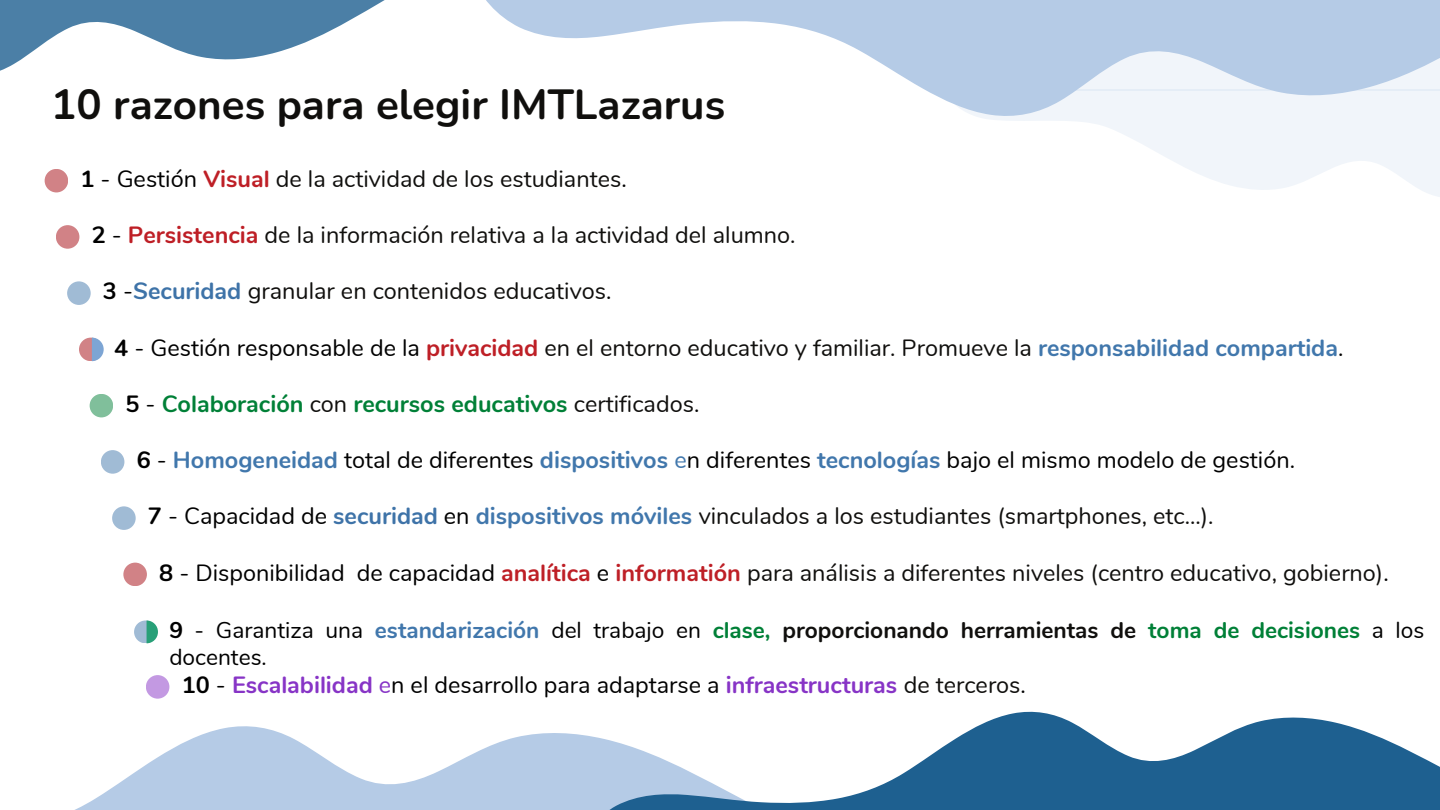
<style>
.page{position:relative;width:1440px;height:810px;background:#fff}
.page>*{position:absolute;margin:0;border:0;box-sizing:border-box;transform-origin:0 0}
.t1{font:700 42.15px "Nunito";color:#100f0d}
.t2{font:23.4px "Nunito";color:#100f0d}
.t3{font:23.4px "Nunito";color:#000}
.t4{font:700 23.4px "Nunito";color:#008037}
.t5{font:22.8px/27.3px "Nunito";color:#000}
.s1{font-weight:700;color:#000}
.s2{color:#000}
.s3{font-weight:700;color:#be1f26}
.s4{font-weight:700;color:#3e73a8}
.s5{font-weight:700;color:#4177ac}
.s6{font-weight:400;color:#000}
.s7{font-weight:400;color:#100f0d}
.s8{font-weight:700}
.s9{color:#4177ac}
.s10{font-weight:700;color:#008037}
.s11{font-weight:700;color:#100f0d}
.s12{font-weight:700;color:#8734c6}
.s13{color:#8734c6}
.s14{color:#100f0d}
</style>
<div class="page">
<svg style="left:75px;top:726px;width:483px;height:84px;fill:#b5cbe6"></svg>
<svg style="left:558px;top:711px;width:882px;height:99px"></svg>
<svg style="left:0;top:0;width:385px;height:71px;fill:#4b7fa6"></svg>
<svg style="left:1117px;top:131px;width:323px;height:66px;fill:#f1f5fa"></svg>
<svg style="left:486px;top:0;width:954px;height:131px"></svg>
<svg style="left:134px;top:621px;width:23px;height:22px"></svg>
<svg style="left:147px;top:620px;width:10px;height:23px"></svg>
<div style="left:79px;top:338px;width:24px;height:23px;background:#d18286;border-radius:50%"></div>
<svg style="left:92px;top:338px;width:11px;height:23px"></svg>
<div style="left:45px;top:169px;width:23px;height:23px;background:#d18286;border-radius:50%"></div>
<div style="left:56px;top:225px;width:23px;height:24px;background:#d18286;border-radius:50%"></div>
<div style="left:67px;top:281px;width:24px;height:24px;background:#a0bbd5;border-radius:50%"></div>
<div style="left:90px;top:394px;width:23px;height:23px;background:#80bf9b;border-radius:50%"></div>
<div style="left:101px;top:450px;width:23px;height:24px;background:#a0bbd5;border-radius:50%"></div>
<div style="left:146px;top:675px;width:23px;height:24px;background:#c399e2;border-radius:50%"></div>
<div style="left:112px;top:506px;width:24px;height:24px;background:#a0bbd5;border-radius:50%"></div>
<div style="left:123px;top:563px;width:24px;height:23px;background:#d18286;border-radius:50%"></div>
<p class="t1" style="left:51px;top:76px;width:675px">10 razones para elegir IMTLazarus</p>
<p class="t2" style="left:80px;top:163px;width:548px"><span class="s1">1</span> <span class="s2">- Gestión</span> <span class="s3">Visual</span> de la actividad de los estudiantes<span class="s2">.</span></p>
<h1 class="t2" style="left:92px;top:219px;width:705px"><span class="s1">2</span> <span class="s2">-</span> <span class="s3">Persistencia</span> de la información relativa a la actividad del alumno.</h1>
<p class="t2" style="left:103px;top:276px;width:510px"><span class="s1">3</span> <span class="s2">-</span><span class="s4">Securidad</span> granular en contenidos educativos<span class="s2">.</span></p>
<p class="t2" style="left:114px;top:332px;width:1231px"><span class="s1">4</span> <span class="s2">- Gestión responsable de la</span> <span class="s3">privacidad</span> en el entorno educativo y familiar. Promueve la <span class="s5">responsabilidad compartida</span><span class="s2">.</span></p>
<p class="t4" style="left:125px;top:388px;width:575px"><span class="s2">5</span> <span class="s6">-</span> Colaboración <span class="s7">con</span> recursos educativos <span class="s7">certificados</span><span class="s6">.</span></p>
<p class="t3" style="left:137px;top:444px;width:1160px"><span class="s8">6</span> - <span class="s5">Homogeneidad</span> total de diferentes <span class="s5">dispositivos</span> <span class="s9">e</span>n diferentes <span class="s5">tecnologías</span> bajo el mismo modelo de gestión.</p>
<p class="t2" style="left:148px;top:501px;width:1067px"><span class="s1">7</span> <span class="s2">- Capacidad de</span> <span class="s4">securidad</span> <span class="s2">en</span> <span class="s5">dispositivos móviles</span> vinculados a los estudiantes (smartphones, etc...).</p>
<p class="t2" style="left:159px;top:557px;width:1231px"><span class="s1">8</span> <span class="s2">- Disponibilidad de capacidad</span> <span class="s3">analítica</span> <span class="s2">e</span> <span class="s3">informatión</span> para análisis a diferentes niveles (centro educativo, gobierno)<span class="s2">.</span></p>
<p class="t5" style="left:169px;top:617px;width:1257px"><span class="s8">9</span> - Garantiza una <span class="s5">estandarización</span> del trabajo en <span class="s10">clase,</span> <span class="s11">proporcionando herramientas de</span> <span class="s10">toma de decisiones</span> a los docentes.</p>
<p class="t3" style="left:182px;top:669px;width:846px"><span class="s8">10</span> - <span class="s12">Escalabilidad</span> <span class="s13">e</span>n el desarrollo para adaptarse a <span class="s12">infraestructuras</span> <span class="s14">de terceros</span>.</p>
</div>
